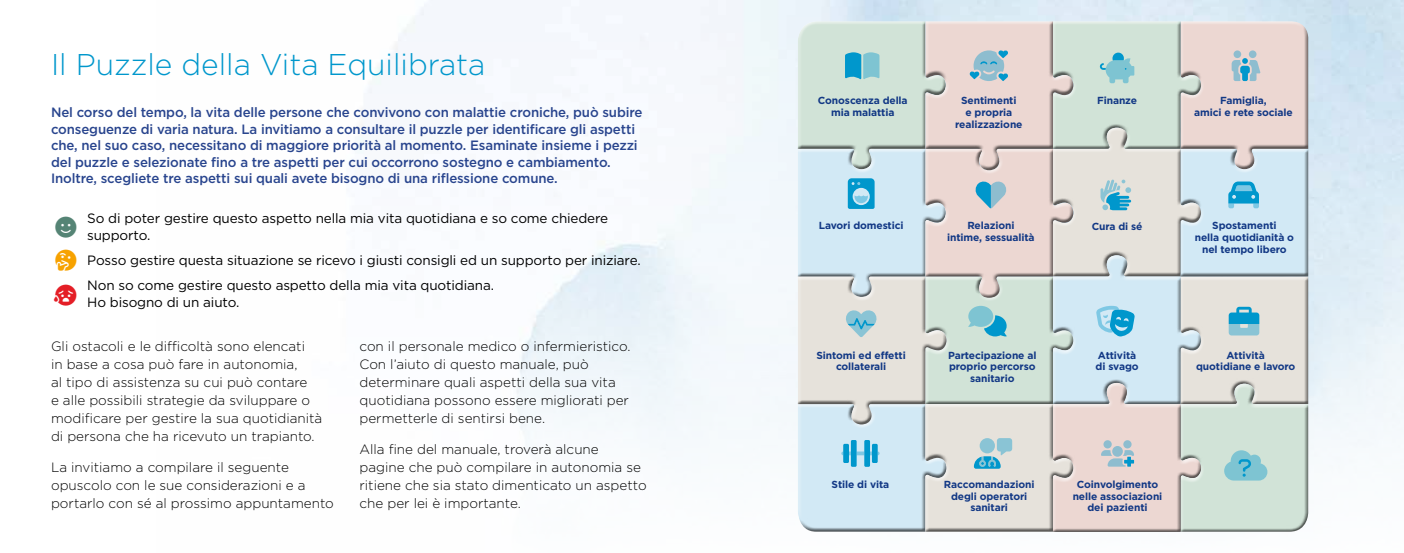
<style>
.page{position:relative;width:1404px;height:553px;background:#fff}
.page>*{position:absolute;margin:0;border:0;box-sizing:border-box;transform-origin:0 0}
.t1{font:300 30px "Gotham";color:#0097cc}
.t2{font:21px "Font Awesome 6 Pro Solid";color:#e41e26}
.t3{font:21px "Font Awesome 6 Pro Solid";color:#f7a200}
.t4{font:300 13.5px/18px "Gotham";color:#000}
.t5{font:500 13.5px/16.5px "Gotham";letter-spacing:-.01em;color:#29458e}
.t6{font:13.5px/16.5px "Gotham";letter-spacing:-.01em;color:#000}
.t7{font:700 10.2px/11.7px "Gotham";letter-spacing:-.01em;color:#123885;text-align:center}
</style>
<div class="page">
<div style="left:1178px;top:386px;width:131px;height:148px;background:#000;opacity:.6"></div>
<div style="left:1049px;top:385px;width:152px;height:149px;background:#000;opacity:.6"></div>
<svg style="left:797px;top:21px;width:511px;height:510px;background:#d2dad9"></svg>
<h1 class="t1" style="left:51px;top:45px;width:436px">Il Puzzle della Vita Equilibrata</h1>
<p class="t5" style="left:51px;top:104px;width:593px">Nel corso del tempo, la vita delle persone che convivono con malattie croniche, può subire conseguenze di varia natura. La invitiamo a consultare il puzzle per identificare gli aspetti che, nel suo caso, necessitano di maggiore priorità al momento. Esaminate insieme i pezzi del puzzle e selezionate fino a tre aspetti per cui occorrono sostegno e cambiamento.<br>Inoltre, scegliete tre aspetti sui quali avete bisogno di una riflessione comune.</p>
<h2 class="t3" style="left:55px;top:250px;width:22px">▼■■</h2>
<h2 class="t2" style="left:54px;top:285px;width:25px">■□◆▲▲▼</h2>
<p class="t6" style="left:87px;top:210px;width:522px">So di poter gestire questo aspetto nella mia vita quotidiana e so come chiedere supporto.</p>
<p class="t6" style="left:87px;top:247px;width:555px;line-height:25px">Posso gestire questa situazione se ricevo i giusti consigli ed un supporto per iniziare.<br>Non so come gestire questo aspetto della mia vita quotidiana.</p>
<p class="t6" style="left:87px;top:293px;width:154px">Ho bisogno di un aiuto.</p>
<p class="t4" style="left:51px;top:337px;width:273px">Gli ostacoli e le difficoltà sono elencati<br>in base a cosa può fare in autonomia,<br>al tipo di assistenza su cui può contare<br>e alle possibili strategie da sviluppare o modificare per gestire la sua quotidianità di persona che ha ricevuto un trapianto.</p>
<p class="t4" style="left:51px;top:458px;width:284px">La invitiamo a compilare il seguente opuscolo con le sue considerazioni e a portarlo con sé al prossimo appuntamento</p>
<p class="t4" style="left:359px;top:337px;width:272px">con il personale medico o infermieristico.<br>Con l’aiuto di questo manuale, può determinare quali aspetti della sua vita quotidiana possono essere migliorati per permetterle di sentirsi bene.</p>
<p class="t4" style="left:359px;top:440px;width:289px">Alla fine del manuale, troverà alcune pagine che può compilare in autonomia se ritiene che sia stato dimenticato un aspetto che per lei è importante.</p>
<p class="t7" style="left:817px;top:95px;width:91px">Conoscenza della mia malattia</p>
<p class="t7" style="left:1096px;top:95px;width:41px">Finanze</p>
<p class="t7" style="left:955px;top:95px;width:69px">Sentimenti<br>e propria realizzazione</p>
<p class="t7" style="left:1193px;top:95px;width:100px">Famiglia,<br>amici e rete sociale</p>
<p class="t7" style="left:818px;top:220px;width:86px">Lavori domestici</p>
<p class="t7" style="left:947px;top:220px;width:89px">Relazioni<br>intime, sessualità</p>
<p class="t7" style="left:1091px;top:220px;width:52px">Cura di sé</p>
<p class="t7" style="left:1194px;top:220px;width:101px">Spostamenti<br>nella quotidianità o nel tempo libero</p>
<p class="t7" style="left:816px;top:349px;width:91px">Sintomi ed effetti collaterali</p>
<p class="t7" style="left:948px;top:349px;width:90px">Partecipazione al proprio percorso sanitario</p>
<p class="t7" style="left:1095px;top:349px;width:44px;text-align:left">Attività di svago</p>
<p class="t7" style="left:1195px;top:349px;width:101px">Attività<br>quotidiane e lavoro</p>
<p class="t7" style="left:831px;top:478px;width:59px">Stile di vita</p>
<p class="t7" style="left:943px;top:478px;width:92px">Raccomandazioni degli operatori sanitari</p>
<p class="t7" style="left:1072px;top:478px;width:91px">Coinvolgimento nelle associazioni dei pazienti</p>
</div>
